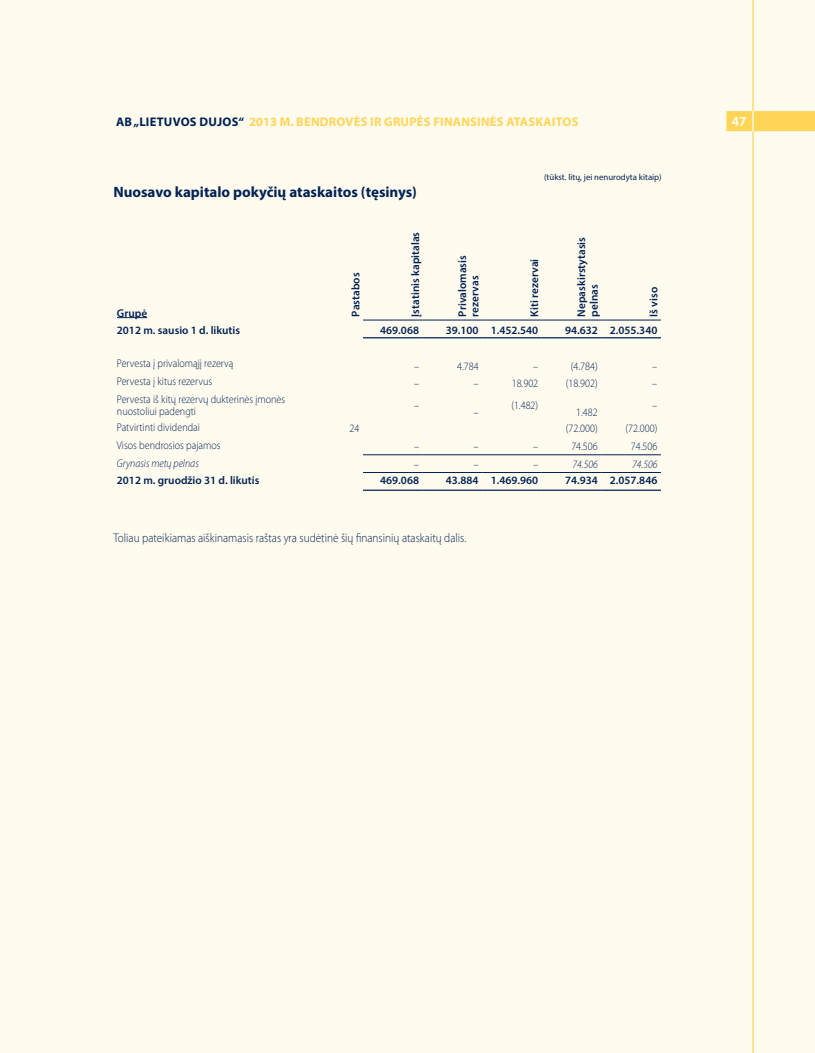
<style>
.page{position:relative;width:815px;height:1053px;background:#fff}
.page>*{position:absolute;margin:0;border:0;box-sizing:border-box;transform-origin:0 0}
.t1{font:700 15px "Myriad Pro";color:#025}
.t2{font:600 13.75px "Myriad Pro";color:#fff}
.t3{font:300 12.5px "Myriad Pro";color:#025;scale:.9 1}
.t4{font:700 12.5px "Myriad Pro";letter-spacing:.02em;color:#ffd558}
.t5{font:300 11.25px/12.5px "Myriad Pro";color:#025;scale:.9 1}
.t6{font:600 11.25px/12.5px "Myriad Pro";color:#025}
.t7{font:italic 300 11.25px "Myriad Pro";color:#025;scale:.9 1}
.t8{font:8.75px "Myriad Pro";color:#025}
.s1{color:#025}
</style>
<div class="page">
<div style="left:0;top:0;width:815px;height:1052px;background:#fffbee"></div>
<hr style="left:752px;top:0;width:2px;height:1052px;background:#ffd558">
<div style="left:726px;top:111px;width:89px;height:20px;background:#ffd558"></div>
<hr style="left:752px;top:111px;width:2px;height:20px;background:#fff">
<hr style="left:363px;top:472px;width:60px;height:1px;background:#025">
<hr style="left:423px;top:472px;width:59px;height:1px;background:#025">
<hr style="left:482px;top:472px;width:60px;height:1px;background:#025">
<hr style="left:542px;top:472px;width:59px;height:1px;background:#025">
<hr style="left:601px;top:472px;width:60px;height:1px;background:#025">
<hr style="left:363px;top:489px;width:60px;height:2px;background:#025">
<hr style="left:423px;top:489px;width:59px;height:2px;background:#025">
<hr style="left:482px;top:489px;width:60px;height:2px;background:#025">
<hr style="left:542px;top:489px;width:59px;height:2px;background:#025">
<hr style="left:601px;top:489px;width:60px;height:2px;background:#025">
<hr style="left:363px;top:320px;width:60px;height:1px;background:#025">
<hr style="left:423px;top:320px;width:59px;height:1px;background:#025">
<hr style="left:482px;top:320px;width:60px;height:1px;background:#025">
<hr style="left:542px;top:320px;width:59px;height:1px;background:#025">
<hr style="left:601px;top:320px;width:60px;height:1px;background:#025">
<hr style="left:363px;top:337px;width:60px;height:1px;background:#025">
<hr style="left:423px;top:337px;width:59px;height:1px;background:#025">
<hr style="left:482px;top:337px;width:60px;height:1px;background:#025">
<hr style="left:542px;top:337px;width:59px;height:1px;background:#025">
<hr style="left:601px;top:337px;width:60px;height:1px;background:#025">
<hr style="left:363px;top:454px;width:60px;height:1px;background:#025">
<hr style="left:423px;top:454px;width:59px;height:1px;background:#025">
<hr style="left:482px;top:454px;width:60px;height:1px;background:#025">
<hr style="left:542px;top:454px;width:59px;height:1px;background:#025">
<hr style="left:601px;top:454px;width:60px;height:1px;background:#025">
<hr style="left:117px;top:317px;width:30px;height:1px;background:#025">
<p class="t4" style="left:116px;top:114px;width:464px"><span class="s1">AB „LIETUVOS DUJOS“</span> 2013 M. BENDROVĖS IR GRUPĖS FINANSINĖS ATASKAITOS</p>
<p class="t2" style="left:732px;top:112px;width:16px">47</p>
<h1 class="t1" style="left:113px;top:182px;width:305px">Nuosavo kapitalo pokyčių ataskaitos (tęsinys)</h1>
<p class="t6" style="left:117px;top:306px;width:32px">Grupė</p>
<p class="t6" style="left:349px;top:316px;width:45px;rotate:-90deg">Pastabos</p>
<p class="t6" style="left:409px;top:316px;width:86px;rotate:-90deg">Įstatinis kapitalas</p>
<p class="t8" style="left:544px;top:172px;width:119px">(tūkst. litų, jei nenurodyta kitaip)</p>
<p class="t6" style="left:456px;top:316px;width:63px;rotate:-90deg">Privalomasis rezervas</p>
<p class="t6" style="left:528px;top:316px;width:59px;rotate:-90deg">Kiti rezervai</p>
<p class="t6" style="left:575px;top:316px;width:81px;rotate:-90deg">Nepaskirstytasis pelnas</p>
<p class="t6" style="left:647px;top:316px;width:31px;rotate:-90deg">Iš viso</p>
<p class="t6" style="left:117px;top:324px;width:125px">2012 m. sausio 1 d. likutis</p>
<p class="t6" style="left:380px;top:324px;width:40px">469.068</p>
<p class="t6" style="left:446px;top:324px;width:94px">39.100 1.452.540</p>
<p class="t6" style="left:565px;top:324px;width:94px">94.632 2.055.340</p>
<p class="t5" style="left:117px;top:357px;width:131px">Pervesta į privalomąjį rezervą</p>
<p class="t5" style="left:414px;top:359px;width:7px">–</p>
<p class="t5" style="left:457px;top:359px;width:25px">4.784</p>
<p class="t5" style="left:533px;top:359px;width:7px">–</p>
<p class="t5" style="left:571px;top:359px;width:31px">(4.784)</p>
<p class="t5" style="left:652px;top:359px;width:7px">–</p>
<p class="t5" style="left:117px;top:375px;width:107px">Pervesta į kitus rezervus</p>
<p class="t5" style="left:414px;top:377px;width:7px">–</p>
<p class="t5" style="left:474px;top:377px;width:7px">–</p>
<p class="t5" style="left:512px;top:377px;width:31px">18.902</p>
<p class="t5" style="left:566px;top:377px;width:37px">(18.902)</p>
<p class="t5" style="left:652px;top:377px;width:7px">–</p>
<p class="t5" style="left:117px;top:393px;width:189px">Pervesta iš kitų rezervų dukterinės įmonės nuostoliui padengti</p>
<p class="t5" style="left:414px;top:399px;width:7px">–</p>
<p class="t5" style="left:511px;top:399px;width:31px">(1.482)</p>
<p class="t5" style="left:652px;top:399px;width:7px">–</p>
<p class="t5" style="left:576px;top:405px;width:25px">1.482</p>
<p class="t5" style="left:474px;top:405px;width:7px">–</p>
<p class="t5" style="left:117px;top:421px;width:94px">Patvirtinti dividendai</p>
<p class="t5" style="left:350px;top:422px;width:12px">24</p>
<p class="t5" style="left:566px;top:422px;width:37px">(72.000)</p>
<p class="t5" style="left:626px;top:422px;width:37px">(72.000)</p>
<p class="t5" style="left:117px;top:439px;width:117px">Visos bendrosios pajamos</p>
<p class="t5" style="left:414px;top:440px;width:7px">–</p>
<p class="t5" style="left:474px;top:440px;width:7px">–</p>
<p class="t5" style="left:533px;top:440px;width:7px">–</p>
<p class="t5" style="left:571px;top:440px;width:31px">74.506</p>
<p class="t5" style="left:631px;top:440px;width:31px">74.506</p>
<p class="t7" style="left:117px;top:456px;width:93px">Grynasis metų pelnas</p>
<p class="t7" style="left:414px;top:457px;width:7px">–</p>
<p class="t7" style="left:474px;top:457px;width:7px">–</p>
<p class="t7" style="left:533px;top:457px;width:7px">–</p>
<p class="t7" style="left:573px;top:457px;width:30px">74.506</p>
<p class="t7" style="left:632px;top:457px;width:30px">74.506</p>
<p class="t6" style="left:117px;top:474px;width:144px">2012 m. gruodžio 31 d. likutis</p>
<p class="t6" style="left:380px;top:474px;width:40px">469.068</p>
<p class="t6" style="left:446px;top:474px;width:94px">43.884 1.469.960</p>
<p class="t6" style="left:565px;top:474px;width:94px">74.934 2.057.846</p>
<p class="t3" style="left:113px;top:530px;width:394px">Toliau pateikiamas aiškinamasis raštas yra sudėtinė šių finansinių ataskaitų dalis.</p>
</div>
